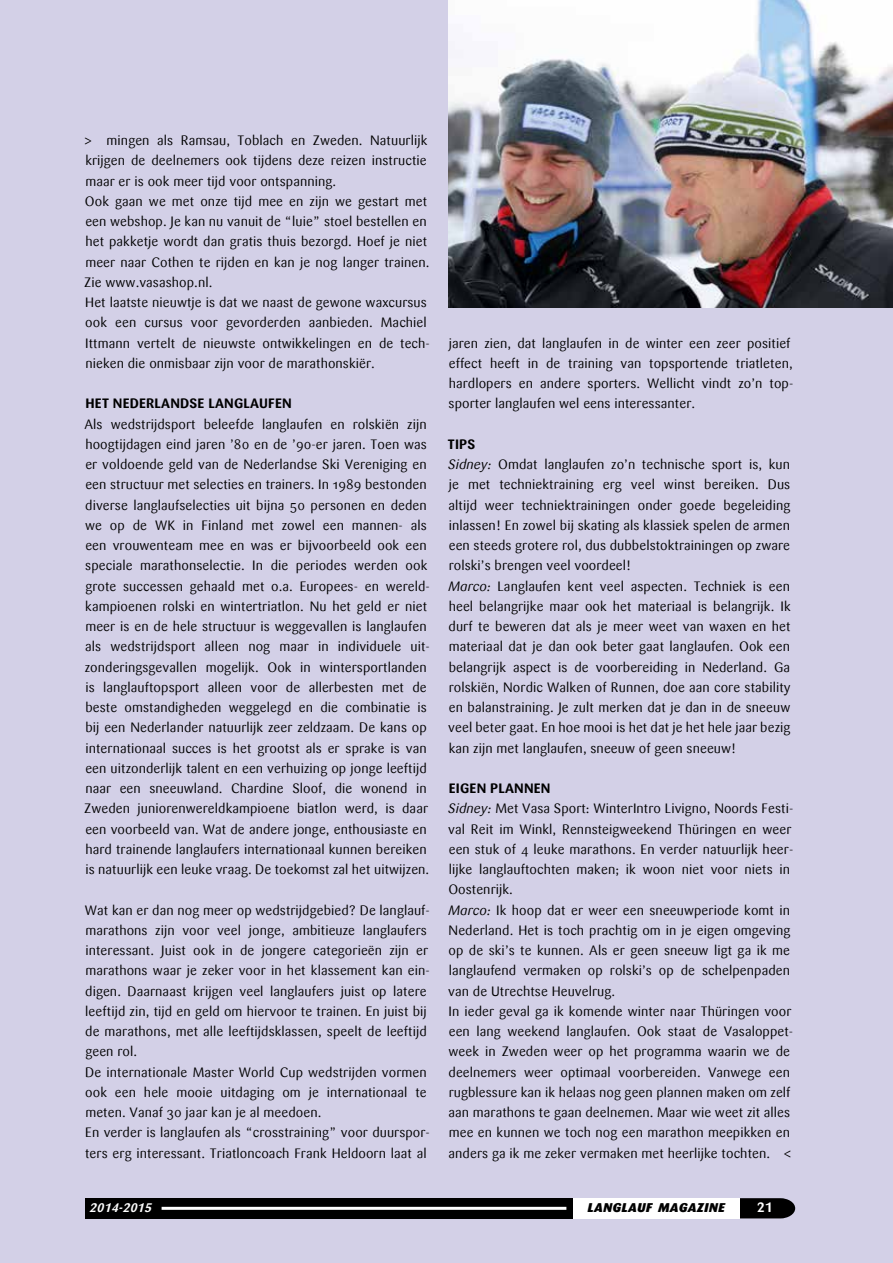
<style>
.page{position:relative;width:893px;height:1263px;background:#d3d0e7}
.page>*{position:absolute;margin:0;border:0;box-sizing:border-box;transform-origin:0 0}
.t1{font:13.5px/20.2px "Sari";letter-spacing:.005em;color:#000}
.t2{font:13.5px "Sari Bold Caps";letter-spacing:.015em;color:#000}
.t3{font:13.5px "Sari Bold Caps";color:#fff}
.t4{font:italic 900 12.6px "Sari";letter-spacing:.035em;color:#000}
.t5{font:italic 12.3px "Sari Bold Caps";color:#fff}
.s1{font-style:italic}
</style>
<div class="page">
<div style="left:85px;top:1198px;width:488px;height:20px;background:#000"></div>
<svg style="left:739px;top:1198px;width:56px;height:20px"></svg>
<div style="left:573px;top:1198px;width:166px;height:20px;background:#fff"></div>
<hr style="left:162px;top:1207px;width:404px;height:3px;background:#fff">
<img style="left:449px;top:0;width:444px;height:307px">
<p class="t1" style="left:84px;top:130px;width:347px;text-indent:22px">mingen als Ramsau, Toblach en Zweden. Natuurlijk krijgen de deelnemers ook tijdens deze reizen instructie maar er is ook meer tijd voor ontspanning.<br>Ook gaan we met onze tijd mee en zijn we gestart met een webshop. Je kan nu vanuit de “luie” stoel bestellen en het pakketje wordt dan gratis thuis bezorgd. Hoef je niet meer naar Cothen te rijden en kan je nog langer trainen.<br>Zie www.vasashop.nl.<br>Het laatste nieuwtje is dat we naast de gewone waxcursus ook een cursus voor gevorderden aanbieden. Machiel Ittmann vertelt de nieuwste ontwikkelingen en de tech&shy;nieken die onmisbaar zijn voor de marathonskiër.</p>
<p class="t2" style="left:86px;top:395px;width:208px">HET NEDERLANDSE LANGLAUFEN</p>
<p class="t1" style="left:84px;top:414px;width:347px">Als wedstrijdsport beleefde langlaufen en rolskiën zijn hoogtijdagen eind jaren ’80 en de ’90-er jaren. Toen was er voldoende geld van de Nederlandse Ski Vereniging en een structuur met selecties en trainers. In 1989 bestonden diverse langlaufselecties uit bijna 50 personen en deden we op de WK in Finland met zowel een mannen- als een vrouwenteam mee en was er bijvoorbeeld ook een speciale marathonselectie. In die periodes werden ook grote successen gehaald met o.a. Europees- en wereld&shy;kampioenen rolski en wintertriatlon. Nu het geld er niet meer is en de hele structuur is weggevallen is langlaufen als wedstrijdsport alleen nog maar in individuele uit&shy;zonderingsgevallen mogelijk. Ook in wintersportlanden is langlauftopsport alleen voor de allerbesten met de beste omstandigheden weggelegd en die combinatie is bij een Nederlander natuurlijk zeer zeldzaam. De kans op internationaal succes is het grootst als er sprake is van een uitzonderlijk talent en een verhuizing op jonge leeftijd naar een sneeuwland. Chardine Sloof, die wonend in Zweden juniorenwereldkampioene biatlon werd, is daar een voorbeeld van. Wat de andere jonge, enthousiaste en hard trainende langlaufers internationaal kunnen bereiken is natuurlijk een leuke vraag. De toekomst zal het uitwijzen.</p>
<p class="t1" style="left:85px;top:900px;width:346px">Wat kan er dan nog meer op wedstrijdgebied? De langlauf&shy;marathons zijn voor veel jonge, ambitieuze langlaufers interessant. Juist ook in de jongere categorieën zijn er marathons waar je zeker voor in het klassement kan ein&shy;digen. Daarnaast krijgen veel langlaufers juist op latere leeftijd zin, tijd en geld om hiervoor te trainen. En juist bij de marathons, met alle leeftijdsklassen, speelt de leeftijd geen rol.<br>De internationale Master World Cup wedstrijden vormen ook een hele mooie uitdaging om je internationaal te meten. Vanaf 30 jaar kan je al meedoen.<br>En verder is langlaufen als “crosstraining” voor duurspor&shy;ters erg interessant. Triatloncoach Frank Heldoorn laat al</p>
<p class="t1" style="left:84px;top:130px;width:9px">&gt;</p>
<p class="t1" style="left:449px;top:333px;width:346px">jaren zien, dat langlaufen in de winter een zeer positief effect heeft in de training van topsportende triatleten, hardlopers en andere sporters. Wellicht vindt zo’n top&shy;sporter langlaufen wel eens interessanter.</p>
<p class="t2" style="left:448px;top:436px;width:29px">TIPS</p>
<p class="t1" style="left:448px;top:454px;width:344px"><span class="s1">Sidney:</span> Omdat langlaufen zo’n technische sport is, kun je met techniektraining erg veel winst bereiken. Dus altijd weer techniektrainingen onder goede begeleiding inlassen! En zowel bij skating als klassiek spelen de armen een steeds grotere rol, dus dubbelstoktrainingen op zware rolski’s brengen veel voordeel!<br><span class="s1">Marco:</span> Langlaufen kent veel aspecten. Techniek is een heel belangrijke maar ook het materiaal is belangrijk. Ik durf te beweren dat als je meer weet van waxen en het materiaal dat je dan ook beter gaat langlaufen. Ook een belangrijk aspect is de voorbereiding in Nederland. Ga rolskiën, Nordic Walken of Runnen, doe aan core stability en balanstraining. Je zult merken dat je dan in de sneeuw veel beter gaat. En hoe mooi is het dat je het hele jaar bezig kan zijn met langlaufen, sneeuw of geen sneeuw!</p>
<p class="t2" style="left:449px;top:780px;width:103px">EIGEN PLANNEN</p>
<p class="t1" style="left:448px;top:799px;width:347px"><span class="s1">Sidney:</span> Met Vasa Sport: WinterIntro Livigno, Noords Festi&shy;val Reit im Winkl, Rennsteigweekend Thüringen en weer een stuk of 4 leuke marathons. En verder natuurlijk heer&shy;lijke langlauftochten maken; ik woon niet voor niets in Oostenrijk.<br><span class="s1">Marco:</span> Ik hoop dat er weer een sneeuwperiode komt in Nederland. Het is toch prachtig om in je eigen omgeving op de ski’s te kunnen. Als er geen sneeuw ligt ga ik me langlaufend vermaken op rolski’s op de schelpenpaden van de Utrechtse Heuvelrug.<br>In ieder geval ga ik komende winter naar Thüringen voor een lang weekend langlaufen. Ook staat de Vasaloppet&shy;week in Zweden weer op het programma waarin we de deelnemers weer optimaal voorbereiden. Vanwege een rugblessure kan ik helaas nog geen plannen maken om zelf aan marathons te gaan deelnemen. Maar wie weet zit alles mee en kunnen we toch nog een marathon meepikken en anders ga ik me zeker vermaken met heerlijke tochten.</p>
<p class="t1" style="left:784px;top:1143px;width:9px">&lt;</p>
<p class="t5" style="left:89px;top:1200px;width:67px">2014-2015</p>
<p class="t4" style="left:587px;top:1200px;width:139px">LANGLAUF MAGAZINE</p>
<p class="t3" style="left:757px;top:1199px;width:17px">21</p>
</div>
